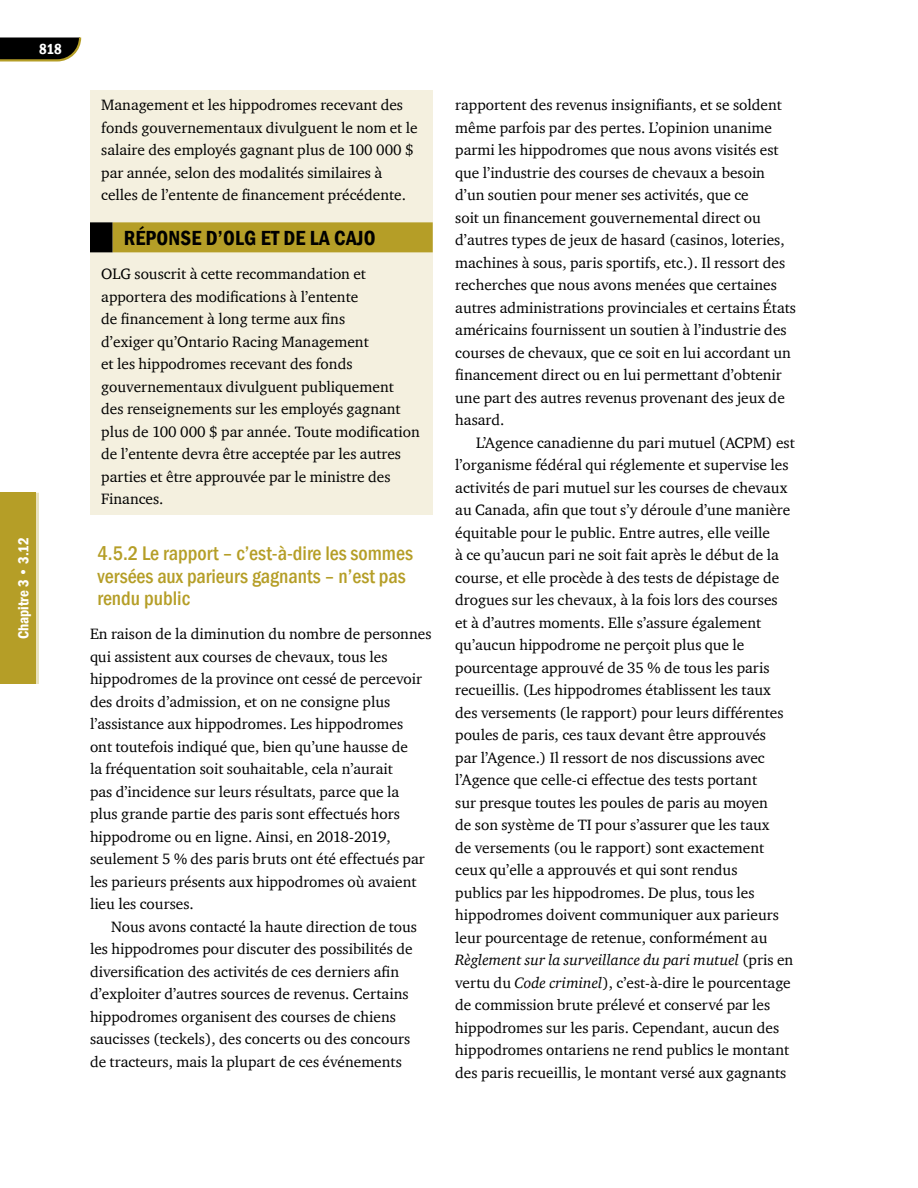
<style>
.page{position:relative;width:918px;height:1188px;background:#fff}
.page>*{position:absolute;margin:0;border:0;box-sizing:border-box;transform-origin:0 0}
.t1{font:600 condensed 21px "Franklin Gothic";letter-spacing:.01em;color:#000}
.t2{font:500 condensed 20.25px/22.5px "Franklin Gothic";color:#b59e27}
.t3{font:15.3px/22.5px "Charter ITC";color:#000}
.t4{font:600 condensed 15px "Franklin Gothic";color:#fff}
.s1{font-style:italic}
</style>
<div class="page">
<svg style="left:0;top:38px;width:82px;height:24px;background:#2a281b"></svg>
<div style="left:0;top:493px;width:36px;height:191px;background:#b59e27"></div>
<hr style="left:36px;top:493px;width:3px;height:191px;background:#e9e2be">
<div style="left:90px;top:90px;width:343px;height:425px;background:#f4f0df"></div>
<div style="left:112px;top:222px;width:321px;height:30px;background:#b59e27"></div>
<div style="left:90px;top:222px;width:22px;height:30px;background:#000"></div>
<p class="t4" style="left:39px;top:39px;width:24px">818</p>
<p class="t4" style="left:13px;top:639px;width:103px;rotate:-90deg">Chapitre 3 • 3.12</p>
<p class="t3" style="left:101px;top:93px;width:318px">Management et les hippodromes recevant des fonds gouvernementaux divulguent le nom et le salaire des employés gagnant plus de 100 000 $ par année, selon des modalités similaires à celles de l’entente de financement précédente.</p>
<h1 class="t1" style="left:124px;top:223px;width:254px">RÉPONSE D’OLG ET DE LA CAJO</h1>
<p class="t3" style="left:101px;top:262px;width:320px">OLG souscrit à cette recommandation et apportera des modifications à l’entente<br>de financement à long terme aux fins<br>d’exiger qu’Ontario Racing Management<br>et les hippodromes recevant des fonds gouvernementaux divulguent publiquement des renseignements sur les employés gagnant plus de 100 000 $ par année. Toute modification de l’entente devra être acceptée par les autres parties et être approuvée par le ministre des Finances.</p>
<h2 class="t2" style="left:98px;top:542px;width:317px">4.5.2 Le rapport – c’est-à-dire les sommes versées aux parieurs gagnants – n’est pas rendu public</h2>
<p class="t3" style="left:90px;top:622px;width:343px">En raison de la diminution du nombre de personnes qui assistent aux courses de chevaux, tous les hippodromes de la province ont cessé de percevoir des droits d’admission, et on ne consigne plus l’assistance aux hippodromes. Les hippodromes<br>ont toutefois indiqué que, bien qu’une hausse de<br>la fréquentation soit souhaitable, cela n’aurait<br>pas d’incidence sur leurs résultats, parce que la<br>plus grande partie des paris sont effectués hors hippodrome ou en ligne. Ainsi, en 2018-2019, seulement 5 % des paris bruts ont été effectués par les parieurs présents aux hippodromes où avaient lieu les courses.</p>
<p class="t3" style="left:90px;top:915px;width:329px;text-indent:21px">Nous avons contacté la haute direction de tous les hippodromes pour discuter des possibilités de diversification des activités de ces derniers afin d’exploiter d’autres sources de revenus. Certains hippodromes organisent des courses de chiens saucisses (teckels), des concerts ou des concours de tracteurs, mais la plupart de ces événements</p>
<p class="t3" style="left:455px;top:93px;width:342px">rapportent des revenus insignifiants, et se soldent même parfois par des pertes. L’opinion unanime parmi les hippodromes que nous avons visités est que l’industrie des courses de chevaux a besoin d’un soutien pour mener ses activités, que ce<br>soit un financement gouvernemental direct ou d’autres types de jeux de hasard (casinos, loteries, machines à sous, paris sportifs, etc.). Il ressort des recherches que nous avons menées que certaines autres administrations provinciales et certains États américains fournissent un soutien à l’industrie des courses de chevaux, que ce soit en lui accordant un financement direct ou en lui permettant d’obtenir une part des autres revenus provenant des jeux de hasard.</p>
<p class="t3" style="left:455px;top:431px;width:341px;text-indent:21px">L’Agence canadienne du pari mutuel (ACPM) est l’organisme fédéral qui réglemente et supervise les activités de pari mutuel sur les courses de chevaux au Canada, afin que tout s’y déroule d’une manière équitable pour le public. Entre autres, elle veille<br>à ce qu’aucun pari ne soit fait après le début de la course, et elle procède à des tests de dépistage de drogues sur les chevaux, à la fois lors des courses<br>et à d’autres moments. Elle s’assure également qu’aucun hippodrome ne perçoit plus que le pourcentage approuvé de 35 % de tous les paris recueillis. (Les hippodromes établissent les taux des versements (le rapport) pour leurs différentes poules de paris, ces taux devant être approuvés<br>par l’Agence.) Il ressort de nos discussions avec l’Agence que celle-ci effectue des tests portant<br>sur presque toutes les poules de paris au moyen<br>de son système de TI pour s’assurer que les taux<br>de versements (ou le rapport) sont exactement ceux qu’elle a approuvés et qui sont rendus<br>publics par les hippodromes. De plus, tous les hippodromes doivent communiquer aux parieurs leur pourcentage de retenue, conformément au <span class="s1">Règlement sur la surveillance du pari mutuel</span> (pris en vertu du <span class="s1">Code criminel</span>), c’est-à-dire le pourcentage de commission brute prélevé et conservé par les hippodromes sur les paris. Cependant, aucun des hippodromes ontariens ne rend publics le montant des paris recueillis, le montant versé aux gagnants</p>
</div>
